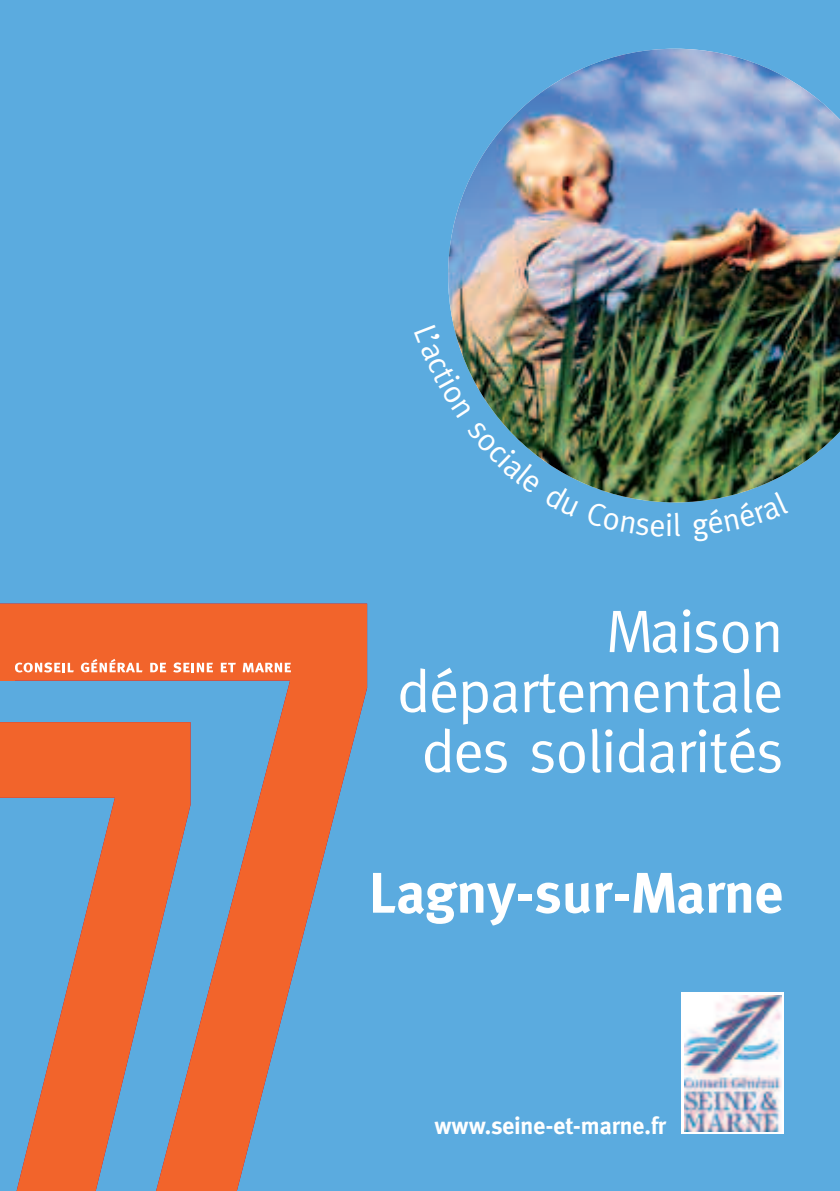
<style>
.page{position:relative;width:840px;height:1191px;background:#fff}
.page>*{position:absolute;margin:0;border:0;box-sizing:border-box;transform-origin:0 0}
.t1{font:60px/60px "Meta";letter-spacing:-.015em;color:#fff;text-align:right}
.t2{font:700 57.2px "Meta";color:#fff}
.t3{font:32px "Meta";color:#fff}
.t4{font:700 24px "Meta";color:#fff}
</style>
<div class="page">
<div style="left:0;top:0;width:839px;height:1191px;background:#5babdf"></div>
<img style="left:448px;top:49px;width:391px;height:453px">
<svg style="left:0;top:603px;width:367px;height:588px;fill:#f2642b"></svg>
<svg style="left:15px;top:662px;width:59px;height:10px"></svg>
<svg style="left:81px;top:659px;width:61px;height:13px"></svg>
<svg style="left:150px;top:663px;width:16px;height:9px"></svg>
<svg style="left:173px;top:662px;width:40px;height:10px"></svg>
<svg style="left:221px;top:663px;width:15px;height:9px"></svg>
<svg style="left:242px;top:663px;width:49px;height:9px"></svg>
<div style="left:0;top:663px;width:14px;height:17px;background:#f2642b"></div>
<div style="left:680px;top:992px;width:102px;height:142px;background:#fff"></div>
<img style="left:684px;top:995px;width:97px;height:136px">
<img style="left:448px;top:325px;width:131px;height:177px">
<svg style="left:585px;top:501px;width:79px;height:2px"></svg>
<svg style="left:692px;top:491px;width:96px;height:11px"></svg>
<p class="t3" style="left:665px;top:506px;width:10px">i</p>
<p class="t1" style="left:396px;top:601px;width:388px">Maison départementale des solidarités</p>
<p class="t2" style="left:368px;top:859px;width:416px">Lagny-sur-Marne</p>
<p class="t4" style="left:434px;top:1112px;width:233px">www.seine-et-marne.fr</p>
</div>
